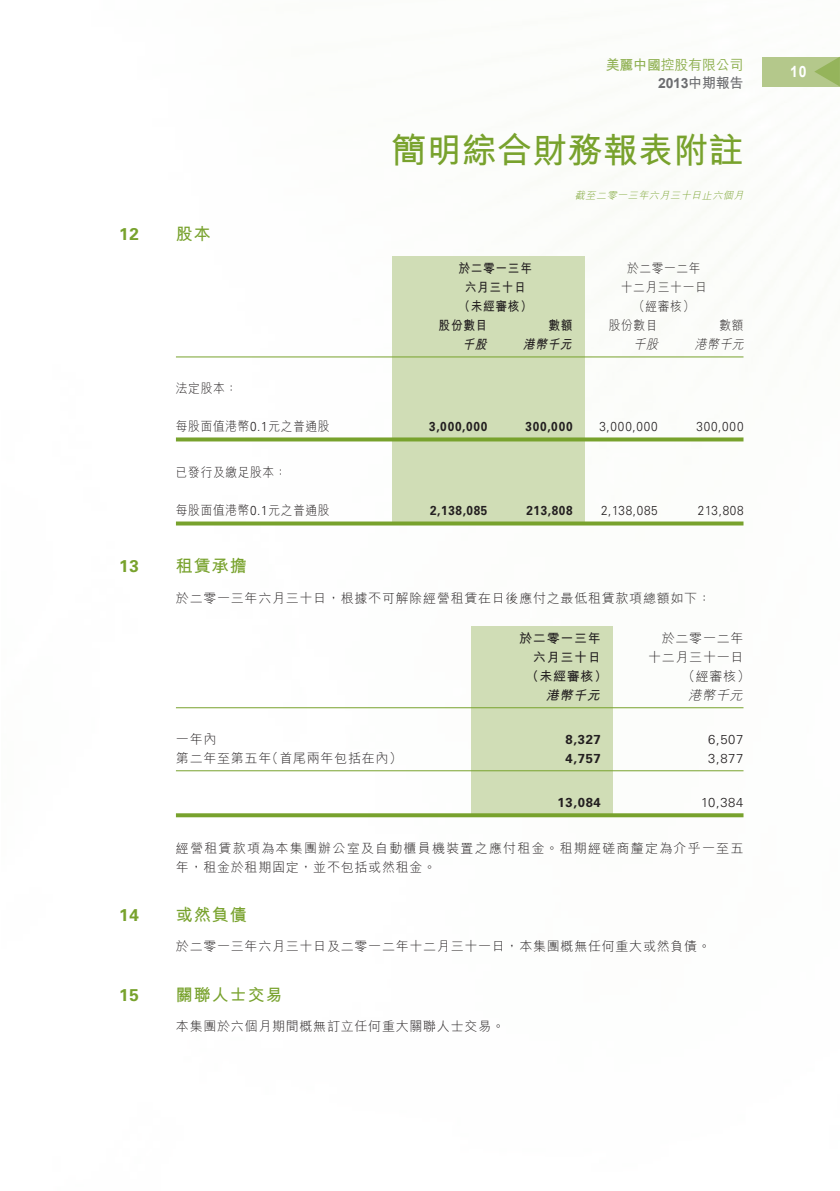
<style>
.page{position:relative;width:840px;height:1191px;background:#fff}
.page>*{position:absolute;margin:0;border:0;box-sizing:border-box;transform-origin:0 0}
.t1{font:700 35px "M Hei HK";letter-spacing:.005em;color:#78a22d}
.t2{font:700 17px "M Hei HK";letter-spacing:.055em;color:#78a22d}
.t3{font:700 17px "Univers LT Std";letter-spacing:.055em;color:#78a22d}
.t4{font:700 15.6px "Arial";color:#fff;scale:.9 1}
.t5{font:500 14px "M Hei HK";letter-spacing:-.02em;color:#8fb051}
.t6{font:700 14px "Arial";color:#6c6d70}
.t7{font:300 13px "M Hei HK";letter-spacing:.055em;color:#231f20}
.t8{font:300 13px "M Hei HK";letter-spacing:.055em;color:#231f20;scale:.9 1}
.t9{font:300 13px/19px "M Hei HK";letter-spacing:.095em;color:#231f20}
.t10{font:700 13px "Univers LT Std";letter-spacing:.055em;color:#231f20;scale:.9 1}
.t11{font:300 13px "Univers LT Std";letter-spacing:.055em;color:#231f20;scale:.9 1}
.t12{font:700 13px "M Hei HK";letter-spacing:.055em;color:#231f20;scale:.9 1}
.t13{font:700 13px "M Hei HK";letter-spacing:.055em;color:#231f20}
.t14{font:700 13px "Univers LT Std";letter-spacing:.055em;color:#231f20}
.t15{font:300 13px "Univers LT Std";letter-spacing:.055em;color:#231f20}
.t16{font:italic 700 13px "M Hei HK";color:#231f20;scale:.9 1}
.t17{font:italic 300 13px "M Hei HK";color:#231f20;scale:.9 1}
.t18{font:italic 700 13px "M Hei HK";color:#231f20}
.t19{font:italic 300 13px "M Hei HK";color:#231f20}
.t20{font:italic 300 10px "M Hei HK";color:#78a22d}
.s1{font-weight:700}
.s2{font-family:"M Hei HK"}
.s3{font-family:"Univers LT Std"}
</style>
<div class="page">
<div style="left:762px;top:57px;width:77px;height:29px;background:#b4c88b"></div>
<svg style="left:814px;top:57px;width:26px;height:29px"></svg>
<div style="left:391px;top:256px;width:193px;height:267px;background:#d0ddb6"></div>
<hr style="left:176px;top:356px;width:567px;height:1px;background:#78a22d">
<svg style="left:176px;top:437px;width:567px;height:4px;background:#85ab42"></svg>
<svg style="left:176px;top:521px;width:567px;height:4px;background:#86ac44"></svg>
<div style="left:471px;top:626px;width:141px;height:189px;background:#d0ddb6"></div>
<hr style="left:176px;top:707px;width:567px;height:1px;background:#78a22d">
<hr style="left:176px;top:770px;width:567px;height:1px;background:#78a22d">
<svg style="left:176px;top:813px;width:567px;height:4px;background:#80a83a"></svg>
<p class="t5" style="left:605px;top:55px;width:139px"><span class="s1">美麗中國</span>控股有限公司</p>
<p class="t4" style="left:789px;top:61px;width:20px">10</p>
<p class="t6" style="left:657px;top:74px;width:87px">2013<span class="s2">中期報告</span></p>
<p class="t3" style="left:119px;top:224px;width:21px">12</p>
<p class="t2" style="left:176px;top:222px;width:36px">股本</p>
<p class="t1" style="left:391px;top:125px;width:353px">簡明綜合財務報表附註</p>
<p class="t20" style="left:574px;top:189px;width:173px">截至二零一三年六月三十日止六個月</p>
<p class="t12" style="left:458px;top:259px;width:83px">於二零一三年</p>
<p class="t8" style="left:626px;top:259px;width:83px">於二零一二年</p>
<p class="t12" style="left:464px;top:278px;width:69px">六月三十日</p>
<p class="t8" style="left:620px;top:278px;width:97px">十二月三十一日</p>
<p class="t12" style="left:458px;top:297px;width:83px">（未經審核）</p>
<p class="t8" style="left:633px;top:297px;width:69px">（經審核）</p>
<p class="t12" style="left:438px;top:316px;width:56px">股份數目</p>
<p class="t12" style="left:548px;top:316px;width:28px">數額</p>
<p class="t8" style="left:608px;top:316px;width:56px">股份數目</p>
<p class="t8" style="left:719px;top:316px;width:28px">數額</p>
<p class="t16" style="left:462px;top:335px;width:33px">千股</p>
<p class="t16" style="left:522px;top:335px;width:60px">港幣千元</p>
<p class="t17" style="left:633px;top:335px;width:33px">千股</p>
<p class="t17" style="left:694px;top:335px;width:60px">港幣千元</p>
<p class="t8" style="left:176px;top:379px;width:69px">法定股本：</p>
<p class="t8" style="left:176px;top:417px;width:172px">每股面值港幣<span class="s3">0.1</span>元之普通股</p>
<p class="t10" style="left:429px;top:419px;width:66px">3,000,000</p>
<p class="t10" style="left:525px;top:419px;width:54px">300,000</p>
<p class="t11" style="left:599px;top:418px;width:66px">3,000,000</p>
<p class="t11" style="left:696px;top:418px;width:54px">300,000</p>
<p class="t8" style="left:176px;top:463px;width:124px">已發行及繳足股本：</p>
<p class="t8" style="left:176px;top:501px;width:172px">每股面值港幣<span class="s3">0.1</span>元之普通股</p>
<p class="t10" style="left:430px;top:503px;width:65px">2,138,085</p>
<p class="t10" style="left:526px;top:503px;width:53px">213,808</p>
<p class="t11" style="left:600px;top:502px;width:64px">2,138,085</p>
<p class="t11" style="left:697px;top:502px;width:52px">213,808</p>
<p class="t3" style="left:119px;top:556px;width:21px">13</p>
<p class="t2" style="left:176px;top:553px;width:72px">租賃承擔</p>
<p class="t7" style="left:176px;top:589px;width:536px">於二零一三年六月三十日，根據不可解除經營租賃在日後應付之最低租賃款項總額如下：</p>
<p class="t13" style="left:519px;top:628px;width:83px">於二零一三年</p>
<p class="t7" style="left:661px;top:629px;width:83px">於二零一二年</p>
<p class="t13" style="left:532px;top:647px;width:69px">六月三十日</p>
<p class="t7" style="left:647px;top:648px;width:97px">十二月三十一日</p>
<p class="t13" style="left:525px;top:666px;width:83px">（未經審核）</p>
<p class="t7" style="left:681px;top:667px;width:69px">（經審核）</p>
<p class="t18" style="left:545px;top:685px;width:60px">港幣千元</p>
<p class="t19" style="left:688px;top:686px;width:60px">港幣千元</p>
<p class="t7" style="left:176px;top:730px;width:42px">一年內</p>
<p class="t14" style="left:565px;top:731px;width:37px">8,327</p>
<p class="t15" style="left:707px;top:731px;width:37px">6,507</p>
<p class="t7" style="left:176px;top:749px;width:228px">第二年至第五年（首尾兩年包括在內）</p>
<p class="t14" style="left:565px;top:750px;width:37px">4,757</p>
<p class="t15" style="left:707px;top:750px;width:37px">3,877</p>
<p class="t14" style="left:557px;top:794px;width:45px">13,084</p>
<p class="t15" style="left:700px;top:794px;width:44px">10,384</p>
<p class="t9" style="left:176px;top:838px;width:568px">經營租賃款項為本集團辦公室及自動櫃員機裝置之應付租金。租期經磋商釐定為介乎一至五年，租金於租期固定，並不包括或然租金。</p>
<p class="t3" style="left:119px;top:905px;width:21px">14</p>
<p class="t2" style="left:176px;top:902px;width:72px">或然負債</p>
<p class="t7" style="left:176px;top:937px;width:536px">於二零一三年六月三十日及二零一二年十二月三十一日，本集團概無任何重大或然負債。</p>
<p class="t3" style="left:119px;top:984px;width:21px">15</p>
<p class="t2" style="left:176px;top:982px;width:108px">關聯人士交易</p>
<p class="t7" style="left:176px;top:1017px;width:330px">本集團於六個月期間概無訂立任何重大關聯人士交易。</p>
</div>
